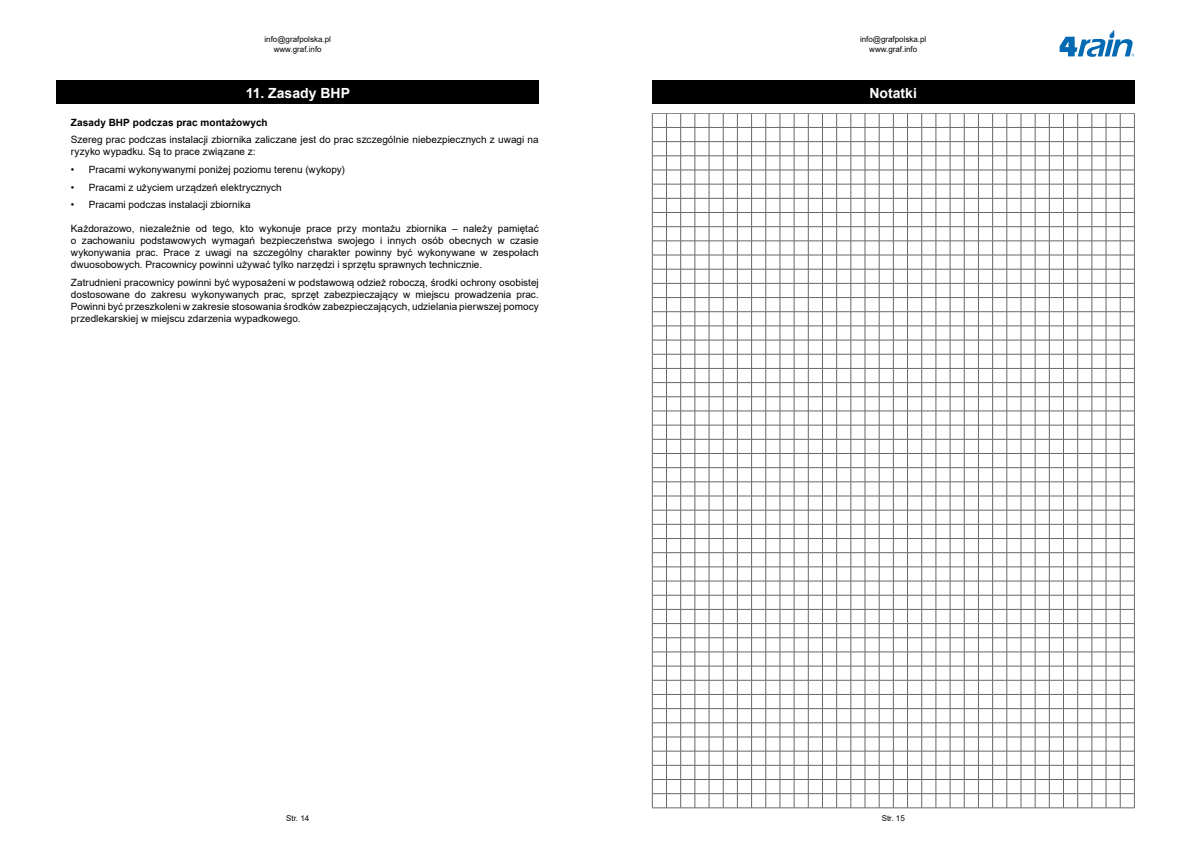
<style>
.page{position:relative;width:1191px;height:842px;background:#fff}
.page>*{position:absolute;margin:0;border:0;box-sizing:border-box;transform-origin:0 0}
.t1{font:700 14px "Arial";color:#fff}
.t2{font:10px/12px "Arial";color:#000;text-align:justify}
.t3{font:700 10px "Arial";letter-spacing:.01em;color:#000}
.t4{font:8px/9.6px "Arial";color:#000;text-align:center}
</style>
<div class="page">
<svg style="left:1059px;top:29px;width:75px;height:28px"></svg>
<div style="left:57px;top:81px;width:482px;height:23px;background:#000"></div>
<div style="left:652px;top:81px;width:482px;height:23px;background:#000"></div>
<svg style="left:652px;top:113px;width:483px;height:696px"></svg>
<p class="t4" style="left:264px;top:34px;width:68px">info@grafpolska.pl www.graf.info</p>
<p class="t4" style="left:860px;top:34px;width:68px">info@grafpolska.pl www.graf.info</p>
<h1 class="t1" style="left:246px;top:83px;width:106px">11. Zasady BHP</h1>
<p class="t3" style="left:71px;top:115px;width:198px">Zasady BHP podczas prac montażowych</p>
<p class="t2" style="left:71px;top:134px;width:469px">Szereg prac podczas instalacji zbiornika zaliczane jest do prac szczególnie niebezpiecznych z uwagi na ryzyko wypadku. Są to prace związane z:</p>
<p class="t2" style="left:71px;top:163px;width:275px">• Pracami wykonywanymi poniżej poziomu terenu (wykopy)</p>
<p class="t2" style="left:71px;top:181px;width:212px">• Pracami z użyciem urządzeń elektrycznych</p>
<p class="t2" style="left:71px;top:199px;width:181px">• Pracami podczas instalacji zbiornika</p>
<p class="t2" style="left:71px;top:223px;width:469px">Każdorazowo, niezależnie od tego, kto wykonuje prace przy montażu zbiornika – należy pamiętać o zachowaniu podstawowych wymagań bezpieczeństwa swojego i innych osób obecnych w czasie wykonywania prac. Prace z uwagi na szczególny charakter powinny być wykonywane w zespołach dwuosobowych. Pracownicy powinni używać tylko narzędzi i sprzętu sprawnych technicznie.</p>
<p class="t2" style="left:71px;top:276px;width:469px">Zatrudnieni pracownicy powinni być wyposażeni w podstawową odzież roboczą, środki ochrony osobistej dostosowane do zakresu wykonywanych prac, sprzęt zabezpieczający w miejscu prowadzenia prac.<br>Powinni być przeszkoleni w zakresie stosowania środków zabezpieczających, udzielania pierwszej pomocy przedlekarskiej w miejscu zdarzenia wypadkowego.</p>
<h1 class="t1" style="left:869px;top:83px;width:49px">Notatki</h1>
<p class="t4" style="left:286px;top:813px;width:25px">Str. 14</p>
<p class="t4" style="left:881px;top:813px;width:25px">Str. 15</p>
</div>
